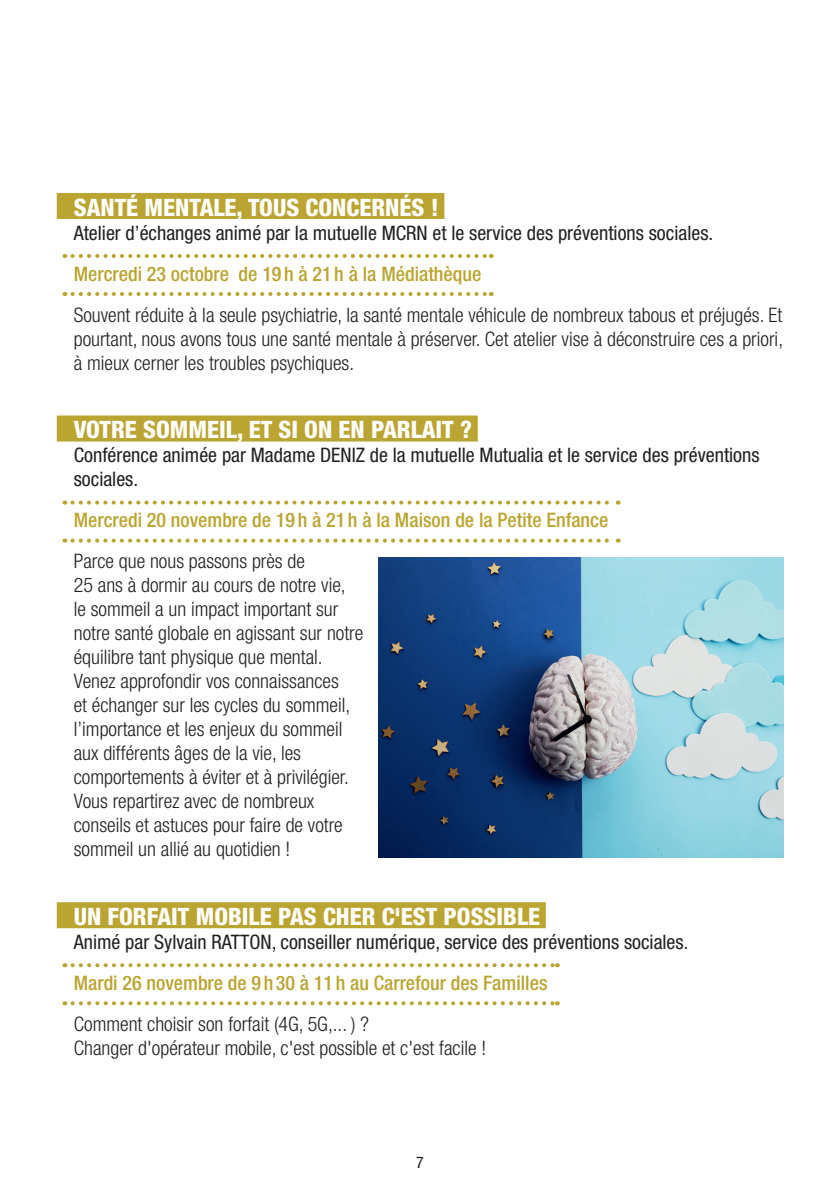
<style>
.page{position:relative;width:840px;height:1191px;background:#fff}
.page>*{position:absolute;margin:0;border:0;box-sizing:border-box;transform-origin:0 0}
.t1{font:800 condensed 24px "Helvetica Neue LT Pro";color:#fff}
.t2{font:300 condensed 20px/24px "Helvetica Neue LT Pro";color:#231f20}
.t3{font:condensed 20px/24px "Helvetica Neue LT Pro";color:#231f20}
.t4{font:500 condensed 20px "Helvetica Neue LT Pro";color:#bba532}
.t5{font:condensed 16px "Helvetica Neue LT Pro";color:#231f20}
</style>
<div class="page">
<div style="left:57px;top:193px;width:387px;height:26px;background:#bba532"></div>
<svg style="left:72px;top:254px;width:419px;height:4px"></svg>
<svg style="left:72px;top:292px;width:419px;height:4px"></svg>
<div style="left:57px;top:415px;width:420px;height:26px;background:#bba532"></div>
<svg style="left:72px;top:500px;width:546px;height:4px"></svg>
<svg style="left:72px;top:538px;width:546px;height:4px"></svg>
<div style="left:57px;top:902px;width:488px;height:26px;background:#bba532"></div>
<svg style="left:72px;top:963px;width:485px;height:4px"></svg>
<svg style="left:72px;top:1001px;width:485px;height:4px"></svg>
<img style="left:378px;top:557px;width:404px;height:300px">
<p class="t1" style="left:74px;top:192px;width:366px">SANTÉ MENTALE, TOUS CONCERNÉS !</p>
<p class="t3" style="left:74px;top:220px;width:640px">Atelier d’échanges animé par la mutuelle MCRN et le service des préventions sociales.</p>
<p class="t4" style="left:74px;top:262px;width:409px">Mercredi 23 octobre de 19 h à 21 h à la Médiathèque</p>
<p class="t2" style="left:74px;top:302px;width:710px;text-align:justify">Souvent réduite à la seule psychiatrie, la santé mentale véhicule de nombreux tabous et préjugés. Et pourtant, nous avons tous une santé mentale à préserver. Cet atelier vise à déconstruire ces a priori, à mieux cerner les troubles psychiques.</p>
<p class="t1" style="left:74px;top:415px;width:399px">VOTRE SOMMEIL, ET SI ON EN PARLAIT ?</p>
<p class="t3" style="left:74px;top:443px;width:687px">Conférence animée par Madame DENIZ de la mutuelle Mutualia et le service des préventions sociales.</p>
<p class="t4" style="left:74px;top:508px;width:536px">Mercredi 20 novembre de 19 h à 21 h à la Maison de la Petite Enfance</p>
<p class="t2" style="left:74px;top:549px;width:291px">Parce que nous passons près de<br>25 ans à dormir au cours de notre vie,<br>le sommeil a un impact important sur notre santé globale en agissant sur notre équilibre tant physique que mental.<br>Venez approfondir vos connaissances<br>et échanger sur les cycles du sommeil, l’importance et les enjeux du sommeil aux différents âges de la vie, les comportements à éviter et à privilégier.<br>Vous repartirez avec de nombreux conseils et astuces pour faire de votre sommeil un allié au quotidien !</p>
<p class="t1" style="left:74px;top:901px;width:467px">UN FORFAIT MOBILE PAS CHER C'EST POSSIBLE</p>
<p class="t3" style="left:74px;top:929px;width:616px">Animé par Sylvain RATTON, conseiller numérique, service des préventions sociales.</p>
<p class="t4" style="left:74px;top:971px;width:475px">Mardi 26 novembre de 9 h 30 à 11 h au Carrefour des Familles</p>
<p class="t2" style="left:74px;top:1011px;width:413px">Comment choisir son forfait (4G, 5G,... ) ?<br>Changer d'opérateur mobile, c'est possible et c'est facile !</p>
<p class="t5" style="left:416px;top:1153px;width:9px">7</p>
</div>
